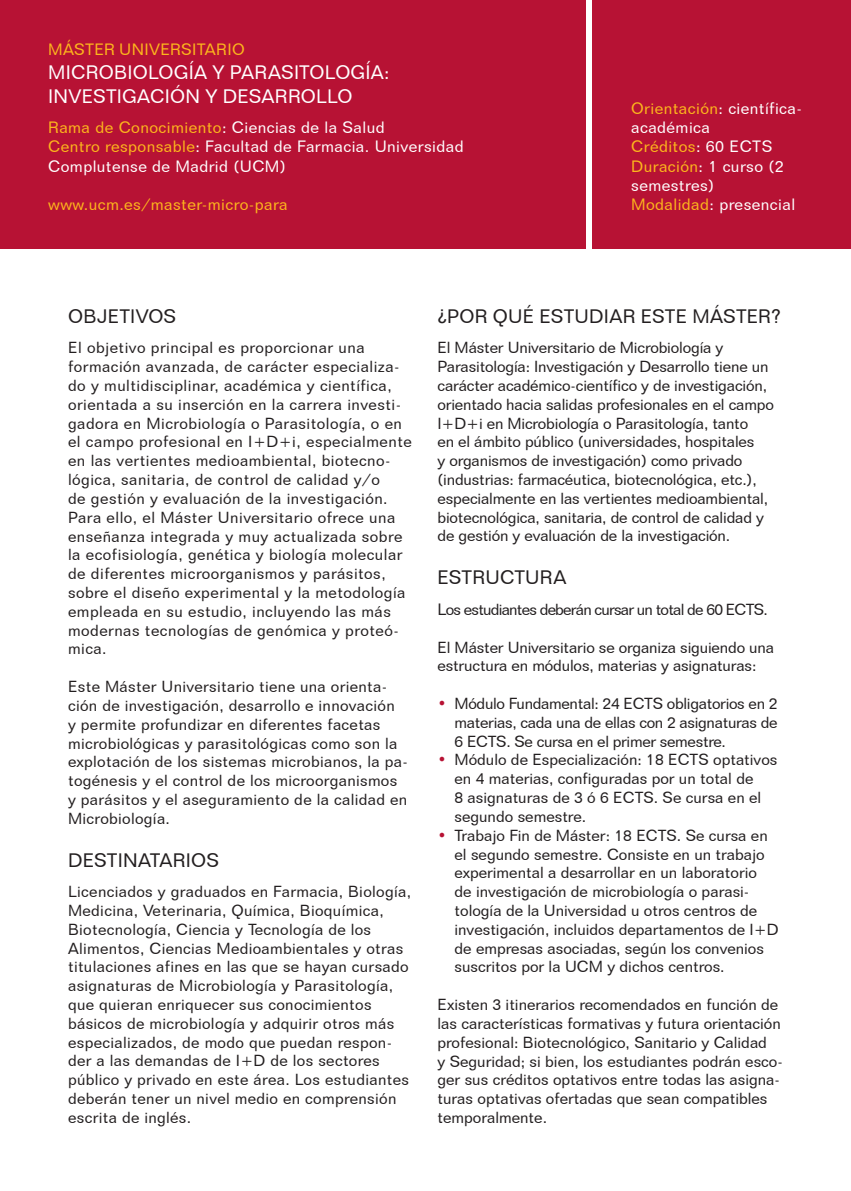
<style>
.page{position:relative;width:851px;height:1191px;background:#fff}
.page>*{position:absolute;margin:0;border:0;box-sizing:border-box;transform-origin:0 0}
.Título_1{font:19px "Folio BT";letter-spacing:.01em;color:#231f20}
.Título_1-2{font:19px/24px "Folio BT";letter-spacing:.01em;color:#fff}
.Texto_Blanco{font:16px/19.2px "Folio BT";letter-spacing:.025em;color:#fff}
.Texto_Blanco-2{font:16px "Folio BT";letter-spacing:.025em;color:#fcb61c}
.Título_1-3{font:16px "Folio BT";letter-spacing:.02em;color:#fcb61c}
.Texto{font:15.6px/18.8px "Folio BT";letter-spacing:.015em;color:#231f20}
.Texto-2{font:15.6px/18.8px "Folio BT";letter-spacing:-.01em;color:#231f20}
.Texto-3{font:15.6px "Folio BT";letter-spacing:-.05em;color:#231f20}
.s1{color:#fff}
.s2{color:#fcb61c}
.s3{font-size:16px}
.s4{color:#b71234}
</style>
<div class="page">
<div style="left:592px;top:0;width:258px;height:249px;background:#b71234"></div>
<div style="left:0;top:0;width:585px;height:249px;background:#b71234"></div>
<p class="Título_1-3" style="left:48px;top:39px;width:198px">MÁSTER UNIVERSITARIO</p>
<p class="Título_1-2" style="left:48px;top:60px;width:343px">MICROBIOLOGÍA Y PARASITOLOGÍA:<br>INVESTIGACIÓN Y DESARROLLO</p>
<p class="Texto_Blanco-2" style="left:48px;top:118px;width:338px">Rama de Conocimiento<span class="s1">: Ciencias de la Salud</span></p>
<p class="Texto_Blanco" style="left:48px;top:137px;width:417px"><span class="s2">Centro responsable</span>: Facultad de Farmacia. Universidad<br>Complutense de Madrid (UCM)</p>
<p class="Texto_Blanco-2" style="left:48px;top:195px;width:241px">www.ucm.es/master-micro-para</p>
<p class="Texto_Blanco" style="left:631px;top:99px;width:172px"><span class="s2">Orientación</span>: científica&shy;académica</p>
<p class="Texto_Blanco-2" style="left:631px;top:137px;width:143px">Créditos<span class="s1">: 60 ECTS</span></p>
<p class="Texto_Blanco" style="left:631px;top:156px;width:154px"><span class="s2">Duración</span>: 1 curso (2 semestres)</p>
<p class="Texto_Blanco" style="left:631px;top:195px;width:165px"><span class="s2">Modalidad</span>: presencial</p>
<p class="Título_1" style="left:68px;top:305px;width:110px">OBJETIVOS</p>
<p class="Texto" style="left:68px;top:338px;width:345px">El objetivo principal es proporcionar una formación avanzada, de carácter especializa&shy;do y multidisciplinar, académica y científica, orientada a su inserción en la carrera investi&shy;gadora en Microbiología o Parasitología, o en el campo profesional en I+D+i, especialmente en las vertientes medioambiental, biotecno&shy;lógica, sanitaria, de control de calidad y/o<br>de gestión y evaluación de la investigación.<br>Para ello, el Máster Universitario ofrece una enseñanza integrada y muy actualizada sobre la ecofisiología, genética y biología molecular de diferentes microorganismos y parásitos, sobre el diseño experimental y la metodología empleada en su estudio, incluyendo las más modernas tecnologías de genómica y proteó&shy;mica.</p>
<p class="Texto" style="left:68px;top:677px;width:341px">Este Máster Universitario tiene una orienta&shy;ción de investigación, desarrollo e innovación<br>y permite profundizar en diferentes facetas microbiológicas y parasitológicas como son la explotación de los sistemas microbianos, la pa&shy;togénesis y el control de los microorganismos y parásitos y el aseguramiento de la calidad en Microbiología.</p>
<p class="Título_1" style="left:68px;top:848px;width:153px">DESTINATARIOS</p>
<p class="Texto" style="left:68px;top:882px;width:344px">Licenciados y graduados en Farmacia, Biología, Medicina, Veterinaria, Química, Bioquímica, Biotecnología, Ciencia y Tecnología de los Alimentos, Ciencias Medioambientales y otras titulaciones afines en las que se hayan cursado asignaturas de Microbiología y Parasitología, que quieran enriquecer sus conocimientos básicos de microbiología y adquirir otros más especializados, de modo que puedan respon&shy;der a las demandas de I+D de los sectores público y privado en este área. Los estudiantes deberán tener un nivel medio en comprensión escrita de inglés.</p>
<p class="Título_1" style="left:437px;top:305px;width:345px">¿POR QUÉ ESTUDIAR ESTE MÁSTER?</p>
<p class="Texto-2" style="left:437px;top:338px;width:338px">El Máster Universitario de Microbiología y Parasitología: Investigación y Desarrollo tiene un carácter académico-científico y de investigación, orientado hacia salidas profesionales en el campo I+D+i en Microbiología o Parasitología, tanto<br>en el ámbito público (universidades, hospitales<br>y organismos de investigación) como privado (industrias: farmacéutica, biotecnológica, etc.), especialmente en las vertientes medioambiental, biotecnológica, sanitaria, de control de calidad y de gestión y evaluación de la investigación.</p>
<p class="Título_1" style="left:437px;top:566px;width:130px">ESTRUCTURA</p>
<p class="Texto-3" style="left:437px;top:600px;width:332px"><span class="s3">L</span>os estudiantes deberán cursar un total de 60 ECTS.</p>
<p class="Texto-2" style="left:437px;top:637px;width:338px">El Máster Universitario se organiza siguiendo una estructura en módulos, materias y asignaturas:</p>
<p class="Texto" style="left:454px;top:694px;width:324px;text-align:justify;text-indent:-17px"><span class="s4">•</span> Módulo Fundamental: 24 ECTS obligatorios en 2 materias, cada una de ellas con 2 asignaturas de 6 ECTS. Se cursa en el primer semestre.</p>
<p class="Texto" style="left:454px;top:750px;width:324px;text-indent:-17px"><span class="s4">•</span> Módulo de Especialización: 18 ECTS optativos en 4 materias, configuradas por un total de<br>8 asignaturas de 3 ó 6 ECTS. Se cursa en el segundo semestre.</p>
<p class="Texto" style="left:454px;top:825px;width:325px;text-indent:-17px"><span class="s4">•</span> Trabajo Fin de Máster: 18 ECTS. Se cursa en el segundo semestre. Consiste en un trabajo experimental a desarrollar en un laboratorio<br>de investigación de microbiología o parasi&shy;tología de la Universidad u otros centros de investigación, incluidos departamentos de I+D de empresas asociadas, según los convenios suscritos por la UCM y dichos centros.</p>
<p class="Texto" style="left:437px;top:995px;width:347px">Existen 3 itinerarios recomendados en función de las características formativas y futura orientación profesional: Biotecnológico, Sanitario y Calidad<br>y Seguridad; si bien, los estudiantes podrán esco&shy;ger sus créditos optativos entre todas las asigna&shy;turas optativas ofertadas que sean compatibles temporalmente.</p>
</div>
